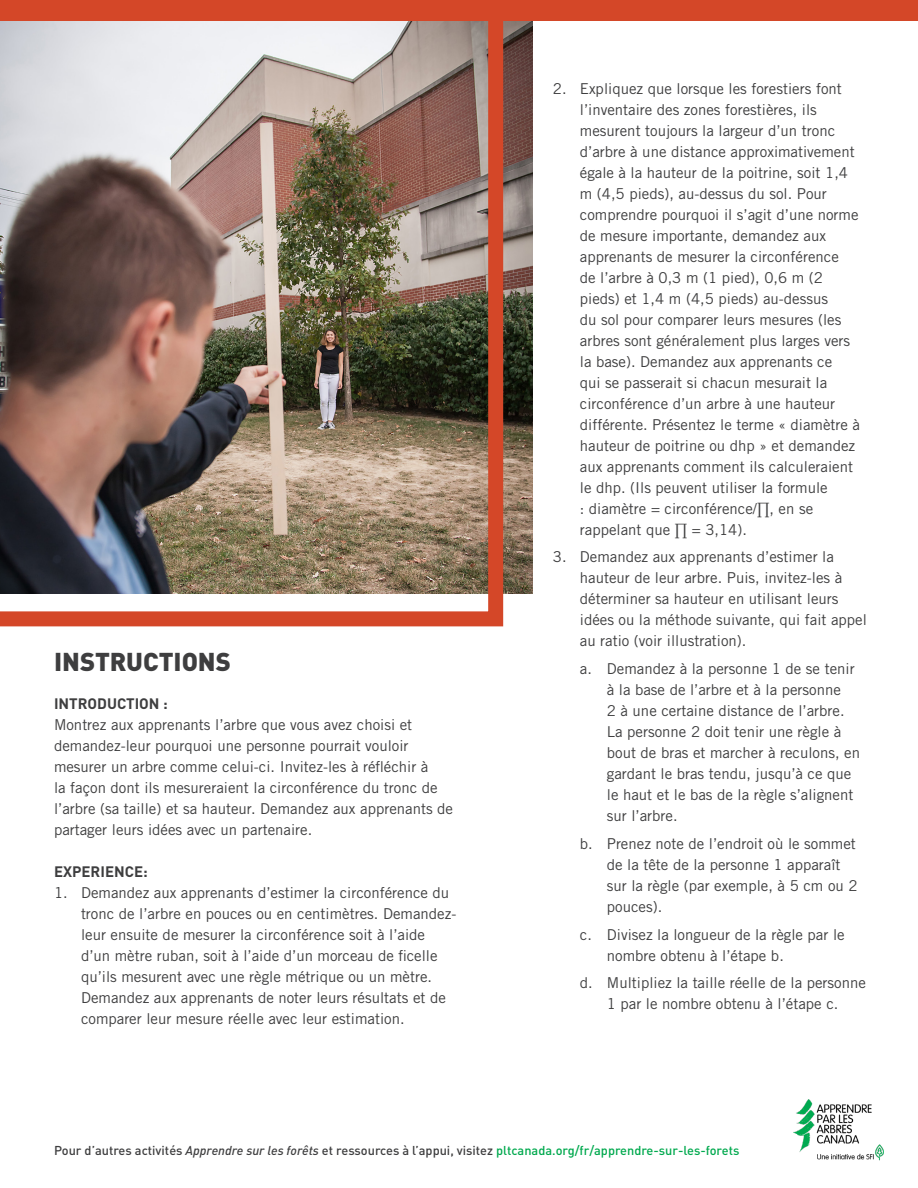
<style>
.page{position:relative;width:918px;height:1188px;background:#fff}
.page>*{position:absolute;margin:0;border:0;box-sizing:border-box;transform-origin:0 0}
.Body_Text{font:900 25.5px "DIN";letter-spacing:-.005em;color:#3e3e3f}
.t1{font:15px/21px "Trade Gothic";color:#3e3e3f}
.t2{font:700 15px "DIN";color:#3e3e3f}
.t3{font:500 12.75px "DIN";color:#3e3e3f}
.s1{font-style:italic}
.s2{color:#00a94e}
</style>
<div class="page">
<img style="left:794px;top:1099px;width:90px;height:61px">
<img style="left:511px;top:21px;width:22px;height:573px">
<img style="left:0;top:21px;width:511px;height:606px">
<div style="left:0;top:0;width:918px;height:21px;background:#d44728"></div>
<p class="Body_Text" style="left:54px;top:645px;width:179px">INSTRUCTIONS</p>
<p class="t2" style="left:54px;top:694px;width:115px">INTRODUCTION :</p>
<p class="t1" style="left:54px;top:714px;width:401px">Montrez aux apprenants l’arbre que vous avez choisi et demandez-leur pourquoi une personne pourrait vouloir mesurer un arbre comme celui-ci. Invitez-les à réfléchir à<br>la façon dont ils mesureraient la circonférence du tronc de l’arbre (sa taille) et sa hauteur. Demandez aux apprenants de partager leurs idées avec un partenaire.</p>
<p class="t2" style="left:54px;top:862px;width:95px">EXPERIENCE:</p>
<p class="t1" style="left:81px;top:882px;width:377px;text-indent:-27px">1. Demandez aux apprenants d’estimer la circonférence du tronc de l’arbre en pouces ou en centimètres. Demandez&shy;leur ensuite de mesurer la circonférence soit à l’aide d’un mètre ruban, soit à l’aide d’un morceau de ficelle qu’ils mesurent avec une règle métrique ou un mètre.<br>Demandez aux apprenants de noter leurs résultats et de comparer leur mesure réelle avec leur estimation.</p>
<p class="t1" style="left:580px;top:78px;width:282px;text-indent:-27px">2. Expliquez que lorsque les forestiers font l’inventaire des zones forestières, ils mesurent toujours la largeur d’un tronc d’arbre à une distance approximativement égale à la hauteur de la poitrine, soit 1,4 m (4,5 pieds), au-dessus du sol. Pour comprendre pourquoi il s’agit d’une norme de mesure importante, demandez aux apprenants de mesurer la circonférence<br>de l’arbre à 0,3 m (1 pied), 0,6 m (2 pieds) et 1,4 m (4,5 pieds) au-dessus<br>du sol pour comparer leurs mesures (les arbres sont généralement plus larges vers la base). Demandez aux apprenants ce<br>qui se passerait si chacun mesurait la circonférence d’un arbre à une hauteur différente. Présentez le terme « diamètre à hauteur de poitrine ou dhp » et demandez aux apprenants comment ils calculeraient le dhp. (Ils peuvent utiliser la formule<br>: diamètre = circonférence/∏, en se rappelant que ∏ = 3,14).</p>
<p class="t1" style="left:580px;top:546px;width:289px;text-indent:-27px">3. Demandez aux apprenants d’estimer la hauteur de leur arbre. Puis, invitez-les à déterminer sa hauteur en utilisant leurs idées ou la méthode suivante, qui fait appel au ratio (voir illustration).</p>
<p class="t1" style="left:607px;top:658px;width:255px;text-indent:-27px">a. Demandez à la personne 1 de se tenir à la base de l’arbre et à la personne<br>2 à une certaine distance de l’arbre.<br>La personne 2 doit tenir une règle à bout de bras et marcher à reculons, en gardant le bras tendu, jusqu’à ce que le haut et le bas de la règle s’alignent sur l’arbre.</p>
<p class="t1" style="left:607px;top:833px;width:252px;text-indent:-27px">b. Prenez note de l’endroit où le sommet de la tête de la personne 1 apparaît sur la règle (par exemple, à 5 cm ou 2 pouces).</p>
<p class="t1" style="left:607px;top:924px;width:239px;text-indent:-27px">c. Divisez la longueur de la règle par le nombre obtenu à l’étape b.</p>
<p class="t1" style="left:580px;top:972px;width:288px;text-align:center">d. Multipliez la taille réelle de la personne<br>1 par le nombre obtenu à l’étape c.</p>
<p class="t3" style="left:54px;top:1142px;width:687px">Pour d’autres activités <span class="s1">Apprendre sur les forêts</span> et ressources à l’appui, visitez <span class="s2">pltcanada.org/fr/apprendre-sur-les-forets</span></p>
</div>
